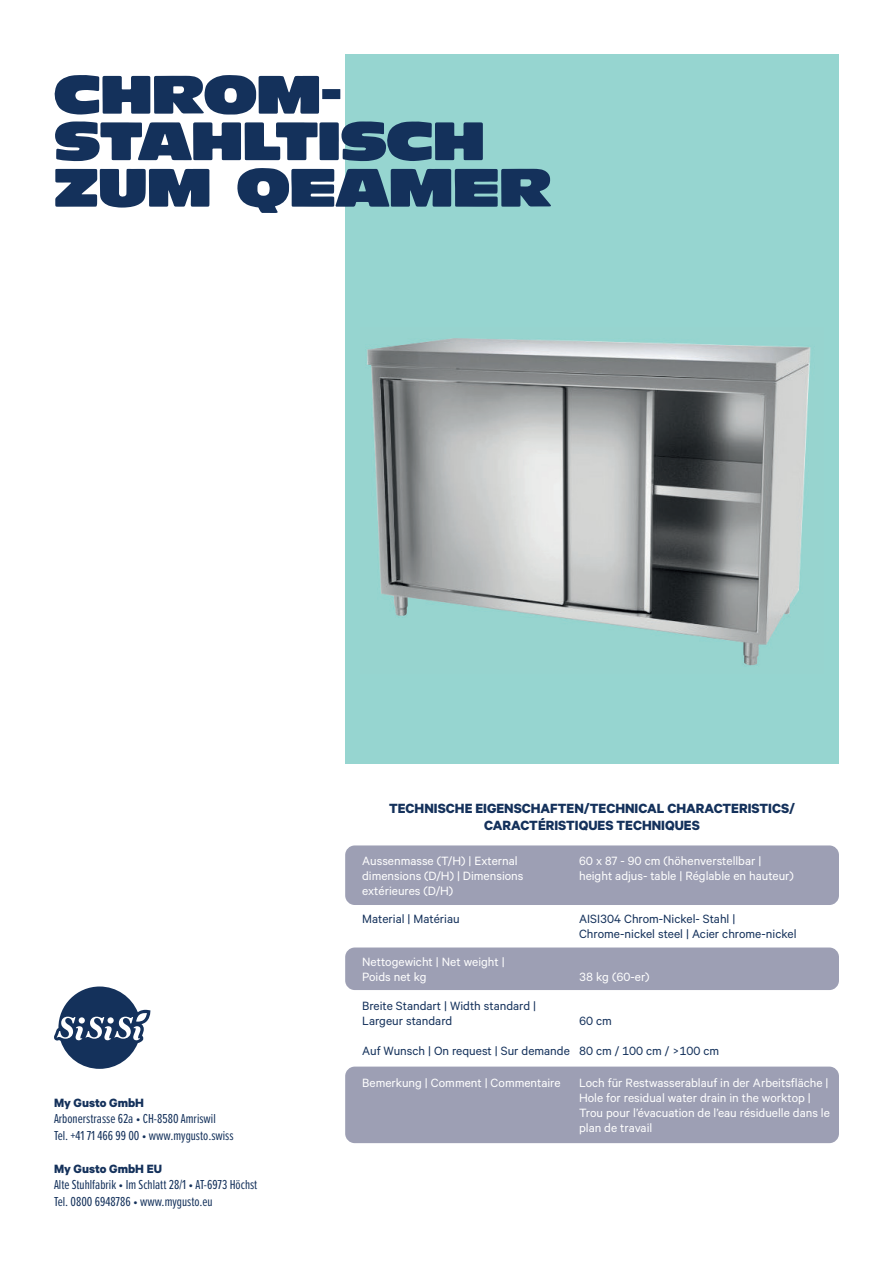
<style>
.page{position:relative;width:893px;height:1263px;background:#fff}
.page>*{position:absolute;margin:0;border:0;box-sizing:border-box;transform-origin:0 0}
.t1{font:54px/46.5px "BNBOOP Regular";letter-spacing:-.01em;color:#14315b}
.t2{font:700 15px/16.5px "Calibre";color:#14315b;text-align:center}
.t3{font:13.5px/15px "Calibre";color:#fff}
.t4{font:13.5px/15px "Calibre";color:#14315b}
.t5{font:13.5px/16.5px "Proxima Nova Ex Cn";color:#14315b}
.t6{font:700 13.5px "Calibre";color:#14315b}
</style>
<div class="page">
<div style="left:345px;top:845px;width:494px;height:60px;background:#9d9fb4;border-radius:10px"></div>
<div style="left:345px;top:1066px;width:494px;height:77px;background:#9d9fb4;border-radius:10px"></div>
<div style="left:345px;top:947px;width:494px;height:43px;background:#9d9fb4;border-radius:10px"></div>
<div style="left:345px;top:54px;width:494px;height:710px;background:#96d5d0"></div>
<img style="left:367px;top:338px;width:444px;height:328px">
<svg style="left:54px;top:986px;width:96px;height:83px"></svg>
<h1 class="t1" style="left:54px;top:71px;width:499px">CHROM-<br>STAHLTISCH<br>ZUM QEAMER</h1>
<p class="t2" style="left:389px;top:800px;width:407px">TECHNISCHE EIGENSCHAFTEN/TECHNICAL CHARACTERISTICS/<br>CARACTÉRISTIQUES TECHNIQUES</p>
<p class="t3" style="left:362px;top:852px;width:157px">Aussenmasse (T/H) | External</p>
<p class="t3" style="left:579px;top:852px;width:184px">60 x 87 - 90 cm (höhenverstellbar |</p>
<p class="t3" style="left:362px;top:867px;width:163px">dimensions (D/H) | Dimensions</p>
<p class="t3" style="left:579px;top:867px;width:216px">height adjus- table | Réglable en hauteur)</p>
<p class="t3" style="left:362px;top:882px;width:93px">extérieures (D/H)</p>
<p class="t4" style="left:362px;top:911px;width:99px">Material | Matériau</p>
<p class="t4" style="left:579px;top:911px;width:219px">AISI304 Chrom-Nickel- Stahl |<br>Chrome-nickel steel | Acier chrome-nickel</p>
<p class="t3" style="left:362px;top:953px;width:144px">Nettogewicht | Net weight |<br>Poids net kg</p>
<p class="t3" style="left:579px;top:968px;width:72px">38 kg (60-er)</p>
<p class="t6" style="left:54px;top:1094px;width:91px">My Gusto GmbH</p>
<p class="t5" style="left:54px;top:1110px;width:181px">Arbonerstrasse 62a • CH-8580 Amriswil<br>Tel. +41 71 466 99 00 • www.mygusto.swiss</p>
<p class="t6" style="left:54px;top:1160px;width:109px">My Gusto GmbH EU</p>
<p class="t5" style="left:54px;top:1176px;width:205px">Alte Stuhlfabrik • Im Schlatt 28/1 • AT-6973 Höchst<br>Tel. 0800 6948786 • www.mygusto.eu</p>
<p class="t4" style="left:362px;top:998px;width:175px">Breite Standart | Width standard |<br>Largeur standard</p>
<p class="t4" style="left:579px;top:1013px;width:34px">60 cm</p>
<p class="t4" style="left:362px;top:1043px;width:359px">Auf Wunsch | On request | Sur demande 80 cm / 100 cm / &gt;100 cm</p>
<p class="t3" style="left:362px;top:1074px;width:200px">Bemerkung | Comment | Commentaire</p>
<p class="t3" style="left:579px;top:1074px;width:252px">Loch für Restwasserablauf in der Arbeitsfläche | Hole for residual water drain in the worktop | Trou pour l’évacuation de l’eau résiduelle dans le plan de travail</p>
</div>
